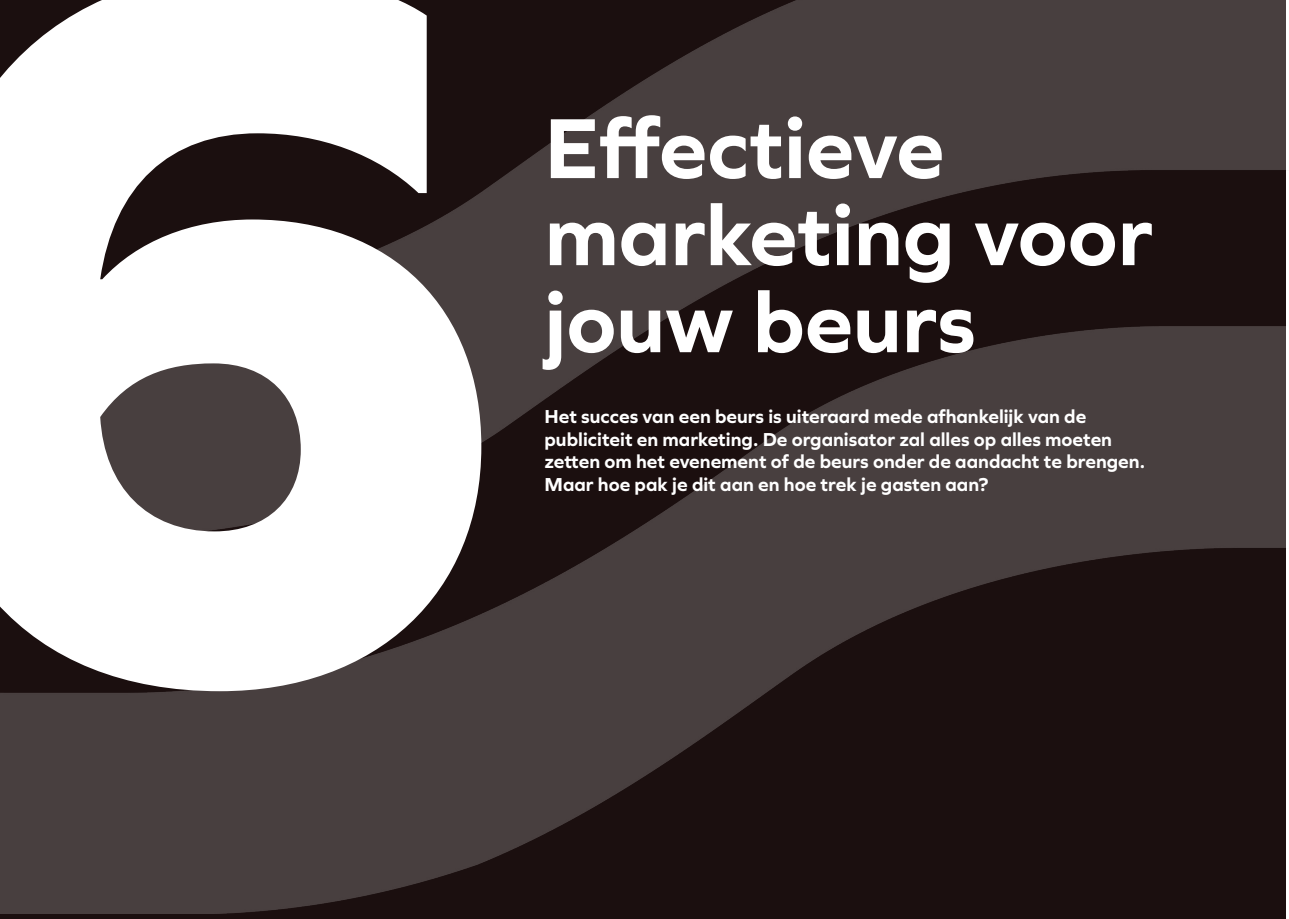
<style>
.page{position:relative;width:1289px;height:919px;background:#fff}
.page>*{position:absolute;margin:0;border:0;box-sizing:border-box;transform-origin:0 0}
.t1{font:800 1050px "Graphie";color:#fff}
.t2{font:700 88.5px/87px "Graphie";color:#fff}
.Broodtekst{font:700 19.5px/22.5px "Graphie";color:#fff}
</style>
<div class="page">
<img style="left:0;top:0;width:1286px;height:913px">
<p class="t1" style="left:-147px;top:-292px;width:684px">6</p>
<p class="t2" style="left:544px;top:103px;width:401px">Effectieve</p>
<p class="t2" style="left:544px;top:190px;width:609px">marketing voor jouw beurs</p>
<p class="Broodtekst" style="left:544px;top:405px;width:602px">Het succes van een beurs is uiteraard mede afhankelijk van de publiciteit en marketing. De organisator zal alles op alles moeten zetten om het evenement of de beurs onder de aandacht te brengen.<br>Maar hoe pak je dit aan en hoe trek je gasten aan?</p>
</div>
